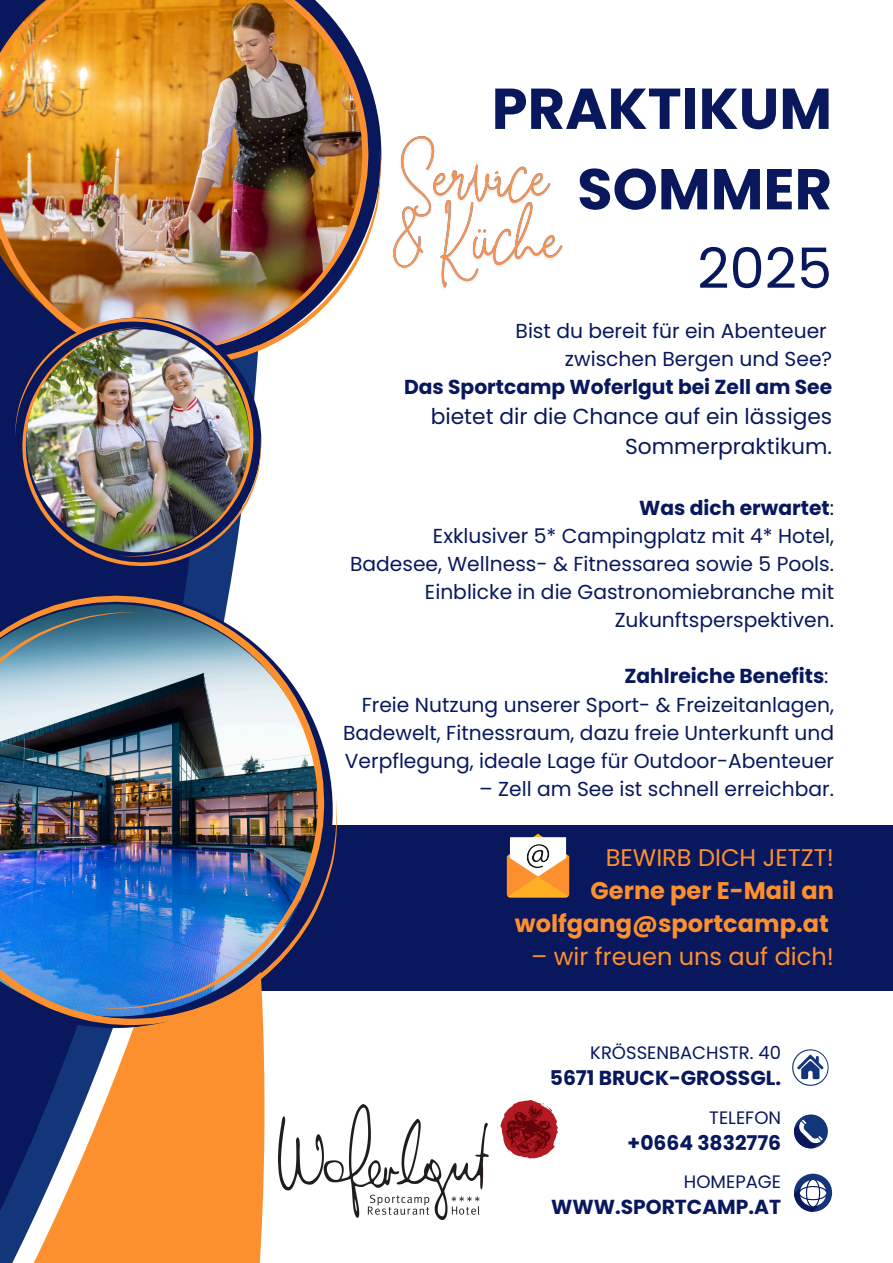
<style>
.page{position:relative;width:893px;height:1263px;background:#fff}
.page>*{position:absolute;margin:0;border:0;box-sizing:border-box;transform-origin:0 0}
.t1{font:700 57.53px/80.4px "Poppins";color:#09175d;text-align:right}
.t2{font:56.03px "Poppins";color:#09175d}
.t3{font:24.08px "Poppins";color:#fd902e}
.t4{font:700 24.08px/33.2px "Poppins";color:#fd902e;text-align:right}
.t5{font:21.75px/30.4px "Poppins";color:#09175d;text-align:right}
.t6{font:20.25px/28.1px "Poppins";color:#09175d;text-align:right}
.t7{font:700 20.25px "Poppins";color:#09175d}
.t8{font:18px "Poppins";color:#09175d}
.s1{font-weight:700}
</style>
<div class="page">
<div style="left:0;top:825px;width:893px;height:165px;background:#09175d"></div>
<svg style="left:0;top:433px;width:265px;height:830px;fill:#fd902e"></svg>
<svg style="left:0;top:366px;width:220px;height:896px;background:#996a56"></svg>
<svg style="left:794px;top:1114px;width:33px;height:34px"></svg>
<svg style="left:794px;top:1174px;width:38px;height:38px"></svg>
<svg style="left:792px;top:1049px;width:36px;height:37px"></svg>
<img style="left:279px;top:1101px;width:279px;height:118px">
<svg style="left:507px;top:833px;width:62px;height:64px;background:#dfb080"></svg>
<img style="left:0;top:0;width:381px;height:365px">
<img style="left:15px;top:318px;width:246px;height:248px">
<img style="left:0;top:595px;width:338px;height:430px">
<img style="left:393px;top:136px;width:170px;height:152px">
<p class="t1" style="left:492px;top:69px;width:342px">PRAKTIKUM<br>SOMMER</p>
<p class="t2" style="left:697px;top:229px;width:136px">2025</p>
<p class="t6" style="left:404px;top:317px;width:429px">Bist du bereit für ein Abenteuer<br>zwischen Bergen und See?<br><span class="s1">Das Sportcamp Woferlgut bei Zell am See</span></p>
<p class="t5" style="left:431px;top:401px;width:403px">bietet dir die Chance auf ein lässiges<br>Sommerpraktikum.</p>
<p class="t6" style="left:350px;top:493px;width:485px"><span class="s1">Was dich erwartet</span>:<br>Exklusiver 5* Campingplatz mit 4* Hotel, Badesee, Wellness- &amp; Fitnessarea sowie 5 Pools.<br>Einblicke in die Gastronomiebranche mit Zukunftsperspektiven.</p>
<p class="t6" style="left:343px;top:662px;width:492px"><span class="s1">Zahlreiche Benefits</span>:<br>Freie Nutzung unserer Sport- &amp; Freizeitanlagen, Badewelt, Fitnessraum, dazu freie Unterkunft und Verpflegung, ideale Lage für Outdoor-Abenteuer</p>
<p class="t6" style="left:479px;top:775px;width:356px">– Zell am See ist schnell erreichbar.</p>
<p class="t3" style="left:606px;top:840px;width:230px">BEWIRB DICH JETZT!</p>
<p class="t4" style="left:515px;top:874px;width:321px">Gerne per E-Mail an wolfgang@sportcamp.at</p>
<p class="t3" style="left:531px;top:940px;width:304px">– wir freuen uns auf dich!</p>
<p class="t8" style="left:590px;top:1040px;width:192px">KRÖSSENBACHSTR. 40</p>
<p class="t7" style="left:550px;top:1064px;width:233px">5671 BRUCK-GROSSGL.</p>
<h3 class="t8" style="left:709px;top:1105px;width:73px">TELEFON</h3>
<h5 class="t7" style="left:627px;top:1129px;width:155px">+0664 3832776</h5>
<h5 class="t8" style="left:684px;top:1169px;width:99px">HOMEPAGE</h5>
<p class="t7" style="left:551px;top:1193px;width:232px">WWW.SPORTCAMP.AT</p>
</div>
